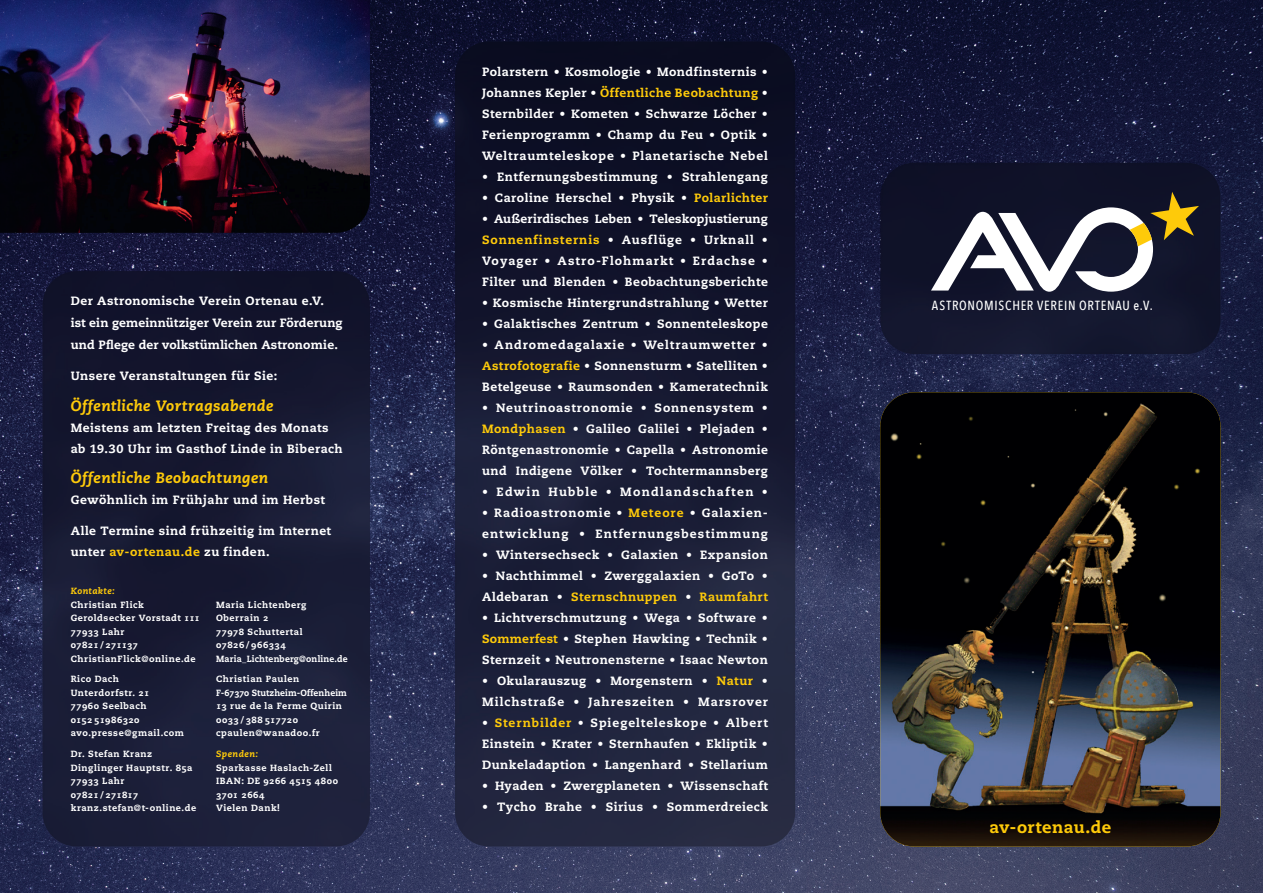
<style>
.page{position:relative;width:1263px;height:893px;background:#fff}
.page>*{position:absolute;margin:0;border:0;box-sizing:border-box;transform-origin:0 0}
.Absatzformat_1{font:800 16.5px "Caecilia LT Std";letter-spacing:.025em;color:#feca0a}
.Absatzformat_1-2{font:italic 800 15px "Caecilia LT Std";letter-spacing:.025em;color:#feca0a}
.t1{font:500 13.2px "Avenir Next Condensed";letter-spacing:.055em;color:#fff}
.Absatzformat_1-3{font:800 12px/21px "Caecilia LT Std";letter-spacing:.04em;color:#fff;text-align:justify}
.Absatzformat_1-4{font:800 12px/21.8px "Caecilia LT Std";letter-spacing:.01em;color:#fff}
.Absatzformat_1-5{font:800 12px/21px "Caecilia LT Std";letter-spacing:.085em;color:#fff}
.Absatzformat_1-6{font:800 12px/21px "Caecilia LT Std";letter-spacing:.07em;color:#fff}
.Absatzformat_1-7{font:800 12px "Caecilia LT Std";letter-spacing:.11em;color:#fff}
.t2{font:800 9px/13.5px "Caecilia LT Std";letter-spacing:.055em;color:#fff}
.s1{color:#feca0a}
.s2{font-style:italic;color:#feca0a}
</style>
<div class="page">
<img style="left:0;top:0;width:1263px;height:893px">
<div style="left:880px;top:163px;width:340px;height:191px;background:#11142b;border-radius:34px"></div>
<div style="left:455px;top:41px;width:340px;height:805px;background:linear-gradient(to bottom,#090b20,#272b46);border-radius:34px"></div>
<div style="left:43px;top:271px;width:327px;height:575px;background:#181b34;border-radius:34px"></div>
<svg style="left:931px;top:192px;width:268px;height:100px"></svg>
<img style="left:880px;top:392px;width:340px;height:454px">
<img style="left:0;top:0;width:370px;height:233px">
<p class="Absatzformat_1-3" style="left:482px;top:61px;width:287px">Polarstern • Kosmologie • Mondfinsternis • Johannes Kepler • <span class="s1">Öffentliche Beobachtung</span> • Sternbilder • Kometen • Schwarze Löcher • Ferienprogramm • Champ du Feu • Optik • Weltraumteleskope • Planetarische Nebel</p>
<p class="Absatzformat_1-3" style="left:482px;top:166px;width:287px">• Entfernungsbestimmung • Strahlengang</p>
<p class="Absatzformat_1-3" style="left:482px;top:187px;width:287px">• Caroline Herschel • Physik • <span class="s1">Polarlichter</span></p>
<p class="Absatzformat_1-3" style="left:482px;top:208px;width:287px">• Außerirdisches Leben • Teleskopjustierung <span class="s1">Sonnenfinsternis</span> • Ausflüge • Urknall • Voyager • Astro-Flohmarkt • Erdachse • Filter und Blenden • Beobachtungsberichte</p>
<p class="Absatzformat_1-3" style="left:482px;top:292px;width:287px">• Kosmische Hintergrundstrahlung • Wetter</p>
<p class="Absatzformat_1-3" style="left:482px;top:313px;width:287px">• Galaktisches Zentrum • Sonnenteleskope</p>
<p class="Absatzformat_1-3" style="left:482px;top:334px;width:287px">• Andromedagalaxie • Weltraumwetter • <span class="s1">Astrofotografie</span> • Sonnensturm • Satelliten • Betelgeuse • Raumsonden • Kameratechnik</p>
<p class="Absatzformat_1-3" style="left:482px;top:397px;width:287px">• Neutrinoastronomie • Sonnensystem • <span class="s1">Mondphasen</span> • Galileo Galilei • Plejaden • Röntgenastronomie • Capella • Astronomie und Indigene Völker • Tochtermannsberg</p>
<p class="Absatzformat_1-7" style="left:482px;top:484px;width:287px">• Edwin Hubble • Mondlandschaften •</p>
<p class="Absatzformat_1-5" style="left:482px;top:502px;width:287px">• Radioastronomie • <span class="s1">Meteore</span> • Galaxien&shy;entwicklung • Entfernungsbestimmung</p>
<p class="Absatzformat_1-3" style="left:482px;top:544px;width:287px">• Wintersechseck • Galaxien • Expansion</p>
<p class="Absatzformat_1-3" style="left:482px;top:565px;width:287px">• Nachthimmel • Zwerggalaxien • GoTo •<br>Aldebaran • <span class="s1">Sternschnuppen</span> • <span class="s1">Raumfahrt</span></p>
<p class="Absatzformat_1-3" style="left:482px;top:607px;width:287px">• Lichtverschmutzung • Wega • Software • <span class="s1">Sommerfest</span> • Stephen Hawking • Technik • Sternzeit • Neutronensterne • Isaac Newton</p>
<p class="Absatzformat_1-6" style="left:482px;top:670px;width:287px">• Okularauszug • Morgenstern • <span class="s1">Natur</span> •<br>Milchstraße • Jahreszeiten • Marsrover</p>
<p class="Absatzformat_1-3" style="left:482px;top:712px;width:287px">• <span class="s1">Sternbilder</span> • Spiegelteleskope • Albert Einstein • Krater • Sternhaufen • Ekliptik • Dunkeladaption • Langenhard • Stellarium</p>
<p class="Absatzformat_1-3" style="left:482px;top:775px;width:287px">• Hyaden • Zwergplaneten • Wissenschaft</p>
<p class="Absatzformat_1-3" style="left:482px;top:796px;width:287px">• Tycho Brahe • Sirius • Sommerdreieck</p>
<p class="Absatzformat_1-3" style="left:71px;top:291px;width:255px">Der Astronomische Verein Ortenau e.V.</p>
<p class="t1" style="left:932px;top:297px;width:222px">ASTRONOMISCHER VEREIN ORTENAU e.V.</p>
<p class="Absatzformat_1-4" style="left:71px;top:312px;width:273px">ist ein gemeinnütziger Verein zur Förderung und Pflege der volkstümlichen Astronomie.</p>
<p class="Absatzformat_1-3" style="left:71px;top:365px;width:208px">Unsere Veranstaltungen für Sie:</p>
<p class="Absatzformat_1-2" style="left:71px;top:396px;width:204px">Öffentliche Vortragsabende</p>
<p class="Absatzformat_1-3" style="left:71px;top:417px;width:274px">Meistens am letzten Freitag des Monats ab 19.30 Uhr im Gasthof Linde in Biberach</p>
<p class="Absatzformat_1-2" style="left:71px;top:469px;width:199px">Öffentliche Beobachtungen</p>
<p class="Absatzformat_1-3" style="left:71px;top:490px;width:256px">Gewöhnlich im Frühjahr und im Herbst</p>
<p class="Absatzformat_1-3" style="left:71px;top:520px;width:262px">Alle Termine sind frühzeitig im Internet unter <span class="s1">av-ortenau.de</span> zu finden.</p>
<p class="t2" style="left:71px;top:584px;width:131px"><span class="s2">Kontakte:<br></span>Christian Flick<br>Geroldsecker Vorstadt 111<br>77933 Lahr<br>07821 / 271137<br>ChristianFlick@online.de</p>
<p class="t2" style="left:71px;top:672px;width:115px">Rico Dach<br>Unterdorfstr. 21<br>77960 Seelbach<br>0152 51986320 avo.presse@gmail.com</p>
<p class="t2" style="left:71px;top:747px;width:127px">Dr. Stefan Kranz<br>Dinglinger Hauptstr. 85a<br>77933 Lahr<br>07821 / 271817 kranz.stefan@t-online.de</p>
<p class="t2" style="left:216px;top:598px;width:133px">Maria Lichtenberg<br>Oberrain 2<br>77978 Schuttertal<br>07826 / 966334<br>Maria_Lichtenberg@online.de</p>
<p class="t2" style="left:216px;top:672px;width:132px">Christian Paulen<br>F-67370 Stutzheim-Offenheim<br>13 rue de la Ferme Quirin<br>0033 / 388 517720 cpaulen@wanadoo.fr</p>
<p class="t2" style="left:216px;top:747px;width:124px"><span class="s2">Spenden:<br></span>Sparkasse Haslach-Zell<br>IBAN: DE 9266 4515 4800<br>3701 2664<br>Vielen Dank!</p>
<p class="Absatzformat_1" style="left:989px;top:817px;width:123px">av-ortenau.de</p>
</div>
